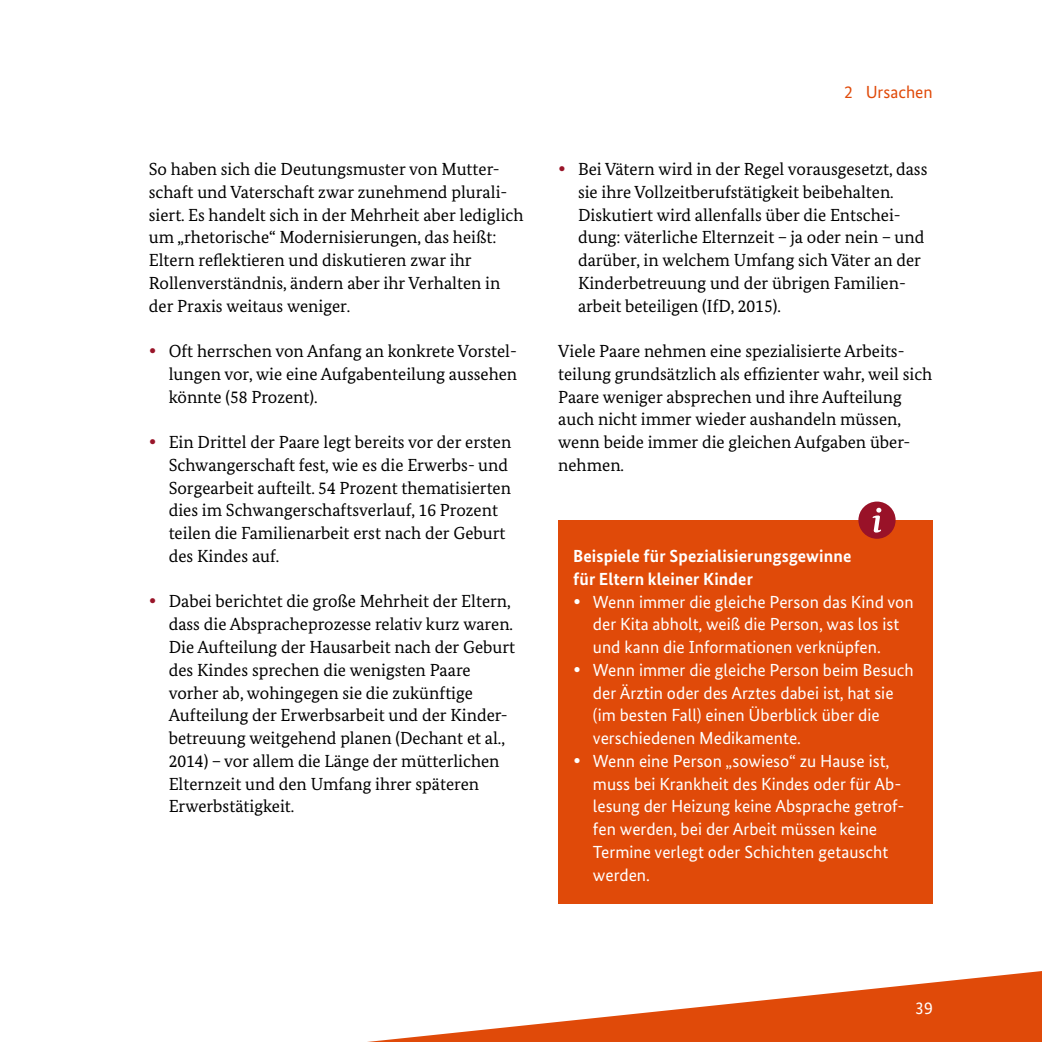
<style>
.page{position:relative;width:1042px;height:1042px;background:#fff}
.page>*{position:absolute;margin:0;border:0;box-sizing:border-box;transform-origin:0 0}
.t1{font:17.5px/22.8px "Bundes Serif";color:#000}
.t2{font:17.5px/22.8px "Bundes Sans";color:#fff}
.t3{font:700 17.5px/22.8px "Bundes Sans";letter-spacing:.005em;color:#fff}
.t4{font:17.5px "Bundes Sans";color:#e04a09}
.s1{color:#991529}
</style>
<div class="page">
<svg style="left:367px;top:971px;width:675px;height:71px"></svg>
<div style="left:558px;top:520px;width:375px;height:383px;background:#e04a09"></div>
<div style="left:858px;top:501px;width:37px;height:38px;background:#991228;border-radius:50%"></div>
<svg style="left:872px;top:508px;width:9px;height:24px"></svg>
<p class="t1" style="left:149px;top:158px;width:376px">So haben sich die Deutungsmuster von Mutter&shy;schaft und Vaterschaft zwar zunehmend plurali&shy;siert. Es handelt sich in der Mehrheit aber lediglich um „rhetorische“ Modernisierungen, das heißt:<br>Eltern reflektieren und diskutieren zwar ihr Rollenverständnis, ändern aber ihr Verhalten in der Praxis weitaus weniger.</p>
<p class="t1" style="left:169px;top:340px;width:350px;text-align:justify;text-indent:-20px"><span class="s1">•</span> Oft herrschen von Anfang an konkrete Vorstel&shy;lungen vor, wie eine Aufgabenteilung aussehen könnte (58 Prozent).</p>
<p class="t1" style="left:169px;top:431px;width:344px;text-indent:-20px"><span class="s1">•</span> Ein Drittel der Paare legt bereits vor der ersten Schwangerschaft fest, wie es die Erwerbs- und Sorgearbeit aufteilt. 54 Prozent thematisierten dies im Schwangerschaftsverlauf, 16 Prozent teilen die Familienarbeit erst nach der Geburt des Kindes auf.</p>
<p class="t1" style="left:169px;top:590px;width:348px;text-indent:-20px"><span class="s1">•</span> Dabei berichtet die große Mehrheit der Eltern, dass die Abspracheprozesse relativ kurz waren.<br>Die Aufteilung der Hausarbeit nach der Geburt des Kindes sprechen die wenigsten Paare vorher ab, wohingegen sie die zukünftige Aufteilung der Erwerbsarbeit und der Kinder&shy;betreuung weitgehend planen (Dechant et al., 2014) – vor allem die Länge der mütterlichen Elternzeit und den Umfang ihrer späteren Erwerbstätigkeit.</p>
<p class="t4" style="left:844px;top:81px;width:90px">2 Ursachen</p>
<p class="t1" style="left:578px;top:158px;width:351px;text-indent:-20px"><span class="s1">•</span> Bei Vätern wird in der Regel vorausgesetzt, dass sie ihre Vollzeitberufstätigkeit beibehalten.<br>Diskutiert wird allenfalls über die Entschei&shy;dung: väterliche Elternzeit – ja oder nein – und darüber, in welchem Umfang sich Väter an der Kinderbetreuung und der übrigen Familien&shy;arbeit beteiligen (IfD, 2015).</p>
<p class="t1" style="left:558px;top:340px;width:376px">Viele Paare nehmen eine spezialisierte Arbeits&shy;teilung grundsätzlich als effizienter wahr, weil sich Paare weniger absprechen und ihre Aufteilung auch nicht immer wieder aushandeln müssen, wenn beide immer die gleichen Aufgaben über&shy;nehmen.</p>
<p class="t3" style="left:573px;top:544px;width:280px">Beispiele für Spezialisierungsgewinne für Eltern kleiner Kinder</p>
<p class="t2" style="left:593px;top:590px;width:322px;text-indent:-20px">• Wenn immer die gleiche Person das Kind von der Kita abholt, weiß die Person, was los ist und kann die Informationen verknüpfen.</p>
<p class="t2" style="left:593px;top:658px;width:322px;text-indent:-20px">• Wenn immer die gleiche Person beim Besuch der Ärztin oder des Arztes dabei ist, hat sie (im besten Fall) einen Überblick über die verschiedenen Medikamente.</p>
<p class="t2" style="left:593px;top:749px;width:313px;text-indent:-20px">• Wenn eine Person „sowieso“ zu Hause ist, muss bei Krankheit des Kindes oder für Ab&shy;lesung der Heizung keine Absprache getrof&shy;fen werden, bei der Arbeit müssen keine Termine verlegt oder Schichten getauscht werden.</p>
<p class="t2" style="left:915px;top:996px;width:19px">39</p>
</div>
